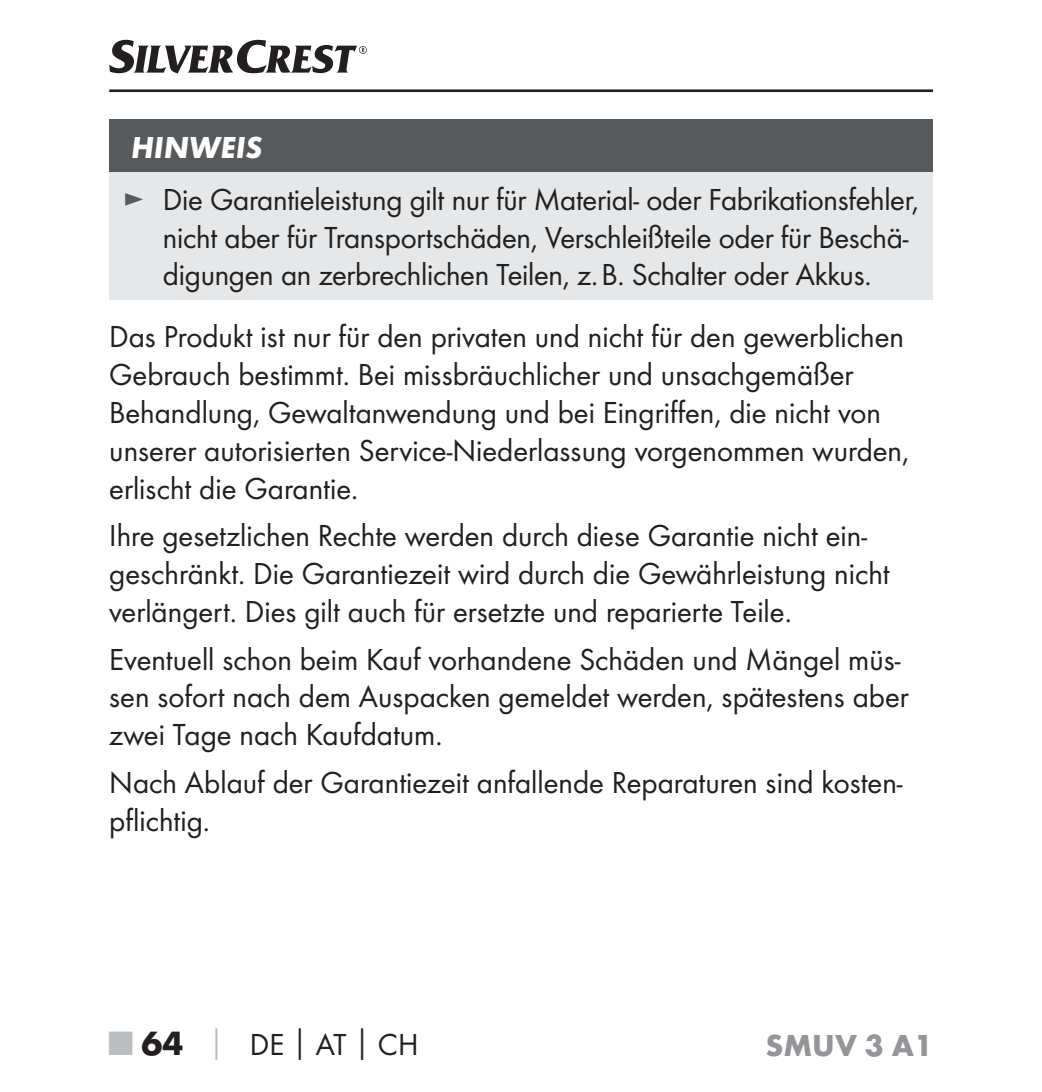
<style>
.page{position:relative;width:1042px;height:1092px;background:#fff}
.page>*{position:absolute;margin:0;border:0;box-sizing:border-box;transform-origin:0 0}
.t1{font:31.5px/37.8px "Futura Boo";color:#231f20}
.t2{font:700 31.5px "Futura";color:#939598}
.t3{font:italic 700 31.5px "Futura";color:#fff}
.s1{color:#58595b}
.s2{font-family:"Futura";font-weight:700;font-size:35px;color:#bbbdc0}
.s3{font-family:"Futura";font-weight:700;font-size:35px}
.s4{font-family:"Futura";font-weight:700;color:#bbbdc0}
.s5{font-family:"Futura";font-weight:700}
</style>
<div class="page">
<hr style="left:109px;top:89px;width:824px;height:3px;background:#231f20">
<svg style="left:109px;top:40px;width:258px;height:33px"></svg>
<div style="left:109px;top:119px;width:824px;height:53px;background:#58595b"></div>
<div style="left:109px;top:172px;width:824px;height:127px;background:#e6e7e8"></div>
<p class="t3" style="left:131px;top:137px;width:132px">HINWEIS</p>
<p class="t1" style="left:163px;top:182px;width:757px;text-indent:-40px"><span class="s1">►</span> Die Garantieleistung gilt nur für Material- oder Fabrikationsfehler, nicht aber für Transportschäden, Verschleißteile oder für Beschä&shy;digungen an zerbrechlichen Teilen, z. B. Schalter oder Akkus.</p>
<p class="t1" style="left:109px;top:319px;width:801px">Das Produkt ist nur für den privaten und nicht für den gewerblichen Gebrauch bestimmt. Bei missbräuchlicher und unsachgemäßer Behandlung, Gewaltanwendung und bei Eingriffen, die nicht von unserer autorisierten Service-Niederlassung vorgenommen wurden, erlischt die Garantie.</p>
<p class="t1" style="left:109px;top:518px;width:782px">Ihre gesetzlichen Rechte werden durch diese Garantie nicht ein&shy;geschränkt. Die Garantiezeit wird durch die Gewährleistung nicht verlängert. Dies gilt auch für ersetzte und reparierte Teile.</p>
<p class="t1" style="left:109px;top:642px;width:801px">Eventuell schon beim Kauf vorhandene Schäden und Mängel müs&shy;sen sofort nach dem Auspacken gemeldet werden, spätestens aber zwei Tage nach Kaufdatum.</p>
<p class="t1" style="left:109px;top:765px;width:795px">Nach Ablauf der Garantiezeit anfallende Reparaturen sind kosten&shy;pflichtig.</p>
<p class="t1" style="left:109px;top:1027px;width:311px"><span class="s2">■</span> <span class="s3">64</span> <span class="s4">│</span> DE<span class="s5">│</span>AT<span class="s5">│</span>CH</p>
<p class="t2" style="left:765px;top:1033px;width:169px">SMUV 3 A1</p>
</div>
